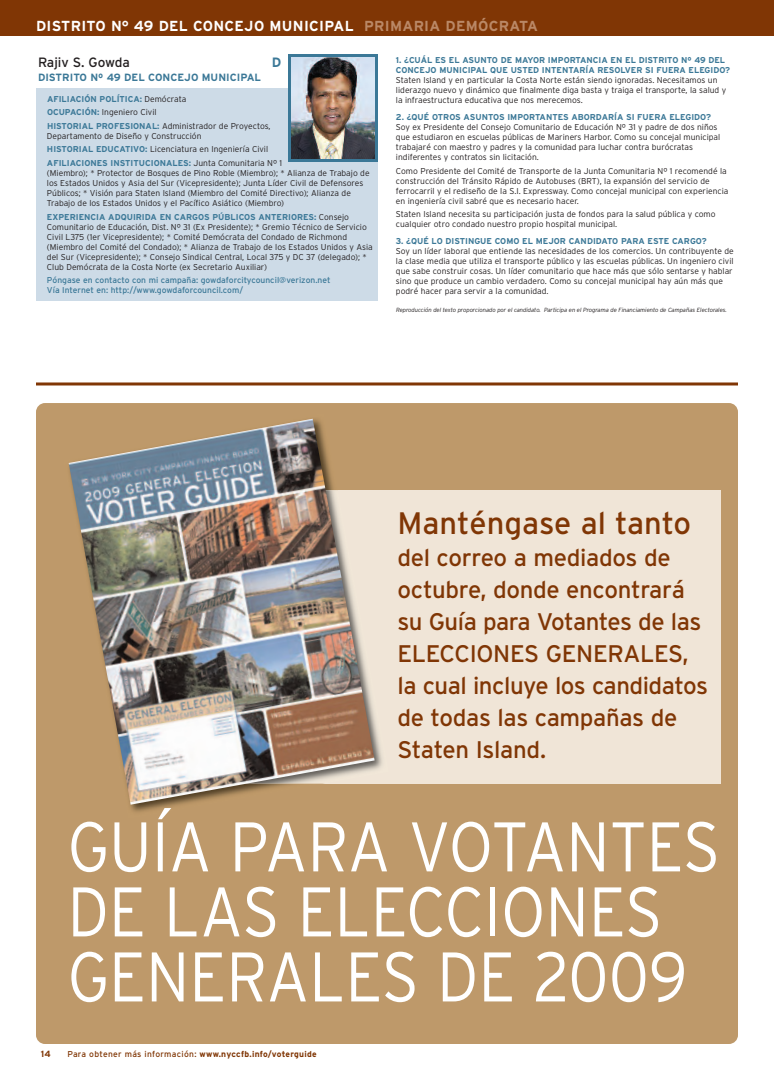
<style>
.page{position:relative;width:774px;height:1080px;background:#fff}
.page>*{position:absolute;margin:0;border:0;box-sizing:border-box;transform-origin:0 0}
.t1{font:300 70px/65px "Interstate";color:#fff;scale:.9 1}
.t2{font:31px "Interstate";color:#803605}
.t3{font:24px/31.9px "Interstate";letter-spacing:-.015em;color:#803605}
.t4{font:700 14.5px "Interstate";letter-spacing:.02em;color:#fff}
.t5{font:13.5px "Interstate";color:#231f20}
.t6{font:700 13.5px "Interstate";color:#3b7897}
.t7{font:700 10.5px "Interstate";color:#3b7897}
.t8{font:700 9px "Interstate";color:#803605}
.t9{font:300 8.5px/10px "Interstate";color:#231f20}
.t10{font:700 8.5px/13.6px "Interstate";color:#3b7897}
.t11{font:8.5px/10px "Interstate";color:#3b7897}
.t12{font:8.5px "Interstate";letter-spacing:.035em;color:#803605}
.t13{font:italic 300 6px "Interstate";letter-spacing:-.015em;color:#231f20}
.s1{color:#ba8866}
.s2{font-weight:300;color:#231f20}
.s3{font-weight:700;color:#3b7897}
.s4{font-weight:700}
</style>
<div class="page">
<div style="left:0;top:0;width:774px;height:36px;background:#803605"></div>
<hr style="left:36px;top:382px;width:702px;height:3px;background:#803605">
<div style="left:36px;top:88px;width:342px;height:213px;background:#cddbe7"></div>
<img style="left:292px;top:58px;width:82px;height:100px">
<div style="left:288px;top:54px;width:90px;height:108px;border:3px solid #3b7897"></div>
<div style="left:36px;top:403px;width:702px;height:641px;background:#be996a;border-radius:9px"></div>
<div style="left:144px;top:490px;width:576px;height:293px;background:#f0e5d7"></div>
<img style="left:69px;top:419px;width:306px;height:386px">
<h3 class="t4" style="left:36px;top:18px;width:504px">DISTRITO N° 49 DEL CONCEJO MUNICIPAL <span class="s1">PRIMARIA DEMÓCRATA</span></h3>
<h3 class="t5" style="left:38px;top:54px;width:94px">Rajiv S. Gowda</h3>
<p class="t7" style="left:38px;top:71px;width:225px">DISTRITO Nº 49 DEL CONCEJO MUNICIPAL</p>
<p class="t10" style="left:47px;top:92px;width:225px">AFILIACIÓN POLÍTICA: <span class="s2">Demócrata<br></span>OCUPACIÓN: <span class="s2">Ingeniero Civil<br></span>HISTORIAL PROFESIONAL: <span class="s2">Administrador de Proyectos,</span></p>
<p class="t9" style="left:47px;top:129px;width:237px;line-height:13.6px">Departamento de Diseño y Construcción<br><span class="s3">HISTORIAL EDUCATIVO:</span> Licenciatura en Ingeniería Civil<br><span class="s3">AFILIACIONES INSTITUCIONALES:</span> Junta Comunitaria Nº 1</p>
<p class="t9" style="left:47px;top:168px;width:324px">(Miembro); * Protector de Bosques de Pino Roble (Miembro); * Alianza de Trabajo de los Estados Unidos y Asia del Sur (Vicepresidente); Junta Líder Civil de Defensores Públicos; * Visión para Staten Island (Miembro del Comité Directivo); Alianza de Trabajo de los Estados Unidos y el Pacífico Asiático (Miembro)</p>
<p class="t9" style="left:47px;top:212px;width:327px"><span class="s3">EXPERIENCIA ADQUIRIDA EN CARGOS PÚBLICOS ANTERIORES:</span> Consejo Comunitario de Educación, Dist. Nº 31 (Ex Presidente); * Gremio Técnico de Servicio Civil L375 (1er Vicepresidente); * Comité Demócrata del Condado de Richmond (Miembro del Comité del Condado); * Alianza de Trabajo de los Estados Unidos y Asia del Sur (Vicepresidente); * Consejo Sindical Central, Local 375 y DC 37 (delegado); * Club Demócrata de la Costa Norte (ex Secretario Auxiliar)</p>
<p class="t11" style="left:47px;top:275px;width:285px">Póngase en contacto con mi campaña: gowdaforcitycouncil@verizon.net<br>Vía Internet en: http://www.gowdaforcouncil.com/</p>
<p class="t10" style="left:396px;top:55px;width:336px;line-height:10px">1. ¿CUÁL ES EL ASUNTO DE MAYOR IMPORTANCIA EN EL DISTRITO Nº 49 DEL<br>CONCEJO MUNICIPAL QUE USTED INTENTARÍA RESOLVER SI FUERA ELEGIDO?</p>
<p class="t9" style="left:396px;top:75px;width:332px">Staten Island y en particular la Costa Norte están siendo ignoradas. Necesitamos un liderazgo nuevo y dinámico que finalmente diga basta y traiga el transporte, la salud y la infraestructura educativa que nos merecemos.</p>
<p class="t10" style="left:396px;top:110px;width:317px">2. ¿QUÉ OTROS ASUNTOS IMPORTANTES ABORDARÍA SI FUERA ELEGIDO?</p>
<p class="t9" style="left:396px;top:122px;width:326px">Soy ex Presidente del Consejo Comunitario de Educación Nº 31 y padre de dos niños que estudiaron en escuelas públicas de Mariners Harbor. Como su concejal municipal trabajaré con maestro y padres y la comunidad para luchar contra burócratas indiferentes y contratos sin licitación.</p>
<p class="t9" style="left:396px;top:166px;width:334px">Como Presidente del Comité de Transporte de la Junta Comunitaria Nº 1 recomendé la construcción del Tránsito Rápido de Autobuses (BRT), la expansión del servicio de ferrocarril y el rediseño de la S.I. Expressway. Como concejal municipal con experiencia en ingeniería civil sabré que es necesario hacer.</p>
<p class="t9" style="left:396px;top:209px;width:321px">Staten Island necesita su participación justa de fondos para la salud pública y como cualquier otro condado nuestro propio hospital municipal.</p>
<p class="t10" style="left:396px;top:235px;width:312px">3. ¿QUÉ LO DISTINGUE COMO EL MEJOR CANDIDATO PARA ESTE CARGO?</p>
<p class="t9" style="left:396px;top:246px;width:339px">Soy un líder laboral que entiende las necesidades de los comercios. Un contribuyente de la clase media que utiliza el transporte público y las escuelas públicas. Un ingeniero civil que sabe construir cosas. Un líder comunitario que hace más que sólo sentarse y hablar sino que produce un cambio verdadero. Como su concejal municipal hay aún más que podré hacer para servir a la comunidad.</p>
<p class="t13" style="left:396px;top:306px;width:332px">Reproducción del texto proporcionado por el candidato. Participa en el Programa de Financiamiento de Campañas Electorales.</p>
<h3 class="t6" style="left:272px;top:54px;width:11px">D</h3>
<h2 class="t2" style="left:397px;top:505px;width:295px">Manténgase al tanto</h2>
<h3 class="t3" style="left:397px;top:542px;width:312px">del correo a mediados de octubre, donde encontrará su Guía para Votantes de las<br>ELECCIONES GENERALES, la cual incluye los candidatos de todas las campañas de<br>Staten Island.</h3>
<h1 class="t1" style="left:68px;top:815px;width:727px">GUÍA PARA VOTANTES<br>DE LAS ELECCIONES<br>GENERALES DE 2009</h1>
<p class="t8" style="left:41px;top:1049px;width:11px">14</p>
<p class="t12" style="left:67px;top:1050px;width:251px">Para obtener más información: <span class="s4">www.nyccfb.info/voterguide</span></p>
</div>
